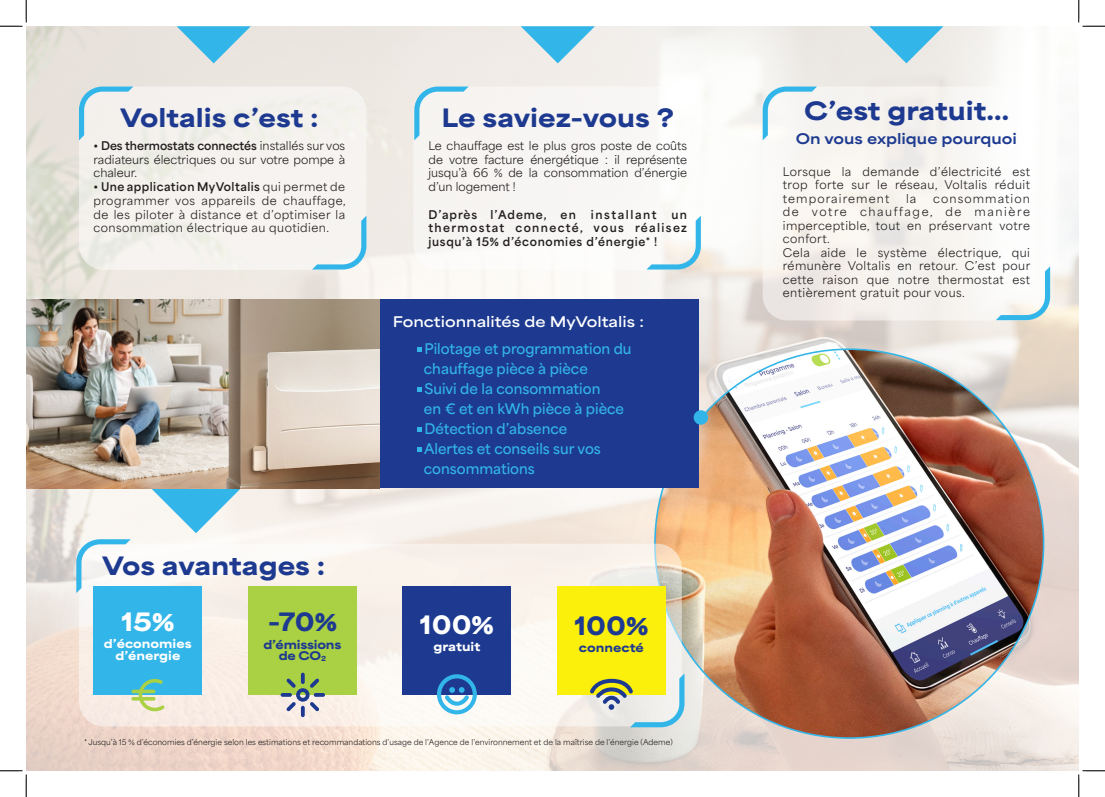
<style>
.page{position:relative;width:1105px;height:797px;background:#fff}
.page>*{position:absolute;margin:0;border:0;box-sizing:border-box;transform-origin:0 0}
.t1{font:900 23.75px "Area Extended";color:#1d3a90}
.t2{font:900 23.75px "Area Extended";color:#fff}
.t3{font:600 13.75px "Area Normal";color:#32b5e8}
.t4{font:700 13.75px "Area Extended";color:#fff}
.t5{font:800 13.75px "Area Extended";color:#1d3a90}
.t6{font:11.25px/13.8px "Area Normal";letter-spacing:.04em;color:#231f20;text-align:justify}
.t7{font:700 11.25px/13.8px "Area Normal";letter-spacing:.11em;color:#231f20;text-align:justify}
.t8{font:900 11.25px/11.2px "Area Extended";color:#fff;text-align:center}
.t9{font:700 11.25px "Area Normal";letter-spacing:.08em;color:#231f20}
.t10{font:900 11.25px "Area Extended";letter-spacing:-.02em;color:#1d3a90}
.t11{font:700 11.25px "Area Normal";letter-spacing:.14em;color:#231f20}
.t12{font:900 11.25px "Area Extended";color:#1d3a90}
.t13{font:7.5px "Area";color:#231f20}
.s1{font-weight:700}
</style>
<div class="page">
<img style="left:26px;top:26px;width:1053px;height:744px">
<img style="left:655px;top:349px;width:388px;height:389px;border-radius:194px">
<svg style="left:177px;top:26px;width:74px;height:37px;background:#8dcce3"></svg>
<svg style="left:117px;top:488px;width:158px;height:45px"></svg>
<svg style="left:521px;top:26px;width:74px;height:37px;background:#90d0e8"></svg>
<svg style="left:869px;top:26px;width:74px;height:37px;background:#8ecee6"></svg>
<div style="left:375px;top:299px;width:323px;height:189px;background:#1d3a90"></div>
<svg style="left:417px;top:347px;width:4px;height:4px"></svg>
<svg style="left:417px;top:387px;width:4px;height:4px"></svg>
<svg style="left:417px;top:427px;width:4px;height:4px"></svg>
<svg style="left:417px;top:447px;width:4px;height:4px"></svg>
<div style="left:694px;top:410px;width:14px;height:15px;background:#32b5e8;border-radius:50%"></div>
<img style="left:26px;top:299px;width:353px;height:189px">
<div style="left:79px;top:86px;width:287px;height:184px;background:#f5f2ef;border-radius:25px"></div>
<div style="left:413px;top:86px;width:288px;height:184px;background:#f8f6f4;border-radius:25px"></div>
<div style="left:763px;top:86px;width:287px;height:234px;background:linear-gradient(to right,#f3eee9,#fbfbfa);border-radius:25px"></div>
<svg style="left:79px;top:543px;width:603px;height:183px;fill:#faf2eb"></svg>
<div style="left:94px;top:586px;width:108px;height:109px;background:#32b5e8"></div>
<div style="left:248px;top:586px;width:109px;height:109px;background:#aad043"></div>
<div style="left:403px;top:586px;width:108px;height:109px;background:#1d3a90"></div>
<div style="left:557px;top:586px;width:109px;height:109px;background:#fbef0c"></div>
<svg style="left:131px;top:679px;width:34px;height:32px"></svg>
<svg style="left:301px;top:672px;width:4px;height:12px"></svg>
<svg style="left:301px;top:705px;width:4px;height:12px"></svg>
<svg style="left:281px;top:678px;width:44px;height:33px"></svg>
<svg style="left:437px;top:674px;width:40px;height:40px"></svg>
<svg style="left:79px;top:86px;width:54px;height:54px"></svg>
<svg style="left:76px;top:539px;width:55px;height:54px"></svg>
<svg style="left:414px;top:86px;width:55px;height:54px"></svg>
<svg style="left:763px;top:86px;width:54px;height:54px"></svg>
<svg style="left:312px;top:216px;width:54px;height:53px"></svg>
<svg style="left:590px;top:673px;width:94px;height:54px"></svg>
<svg style="left:647px;top:216px;width:54px;height:53px"></svg>
<svg style="left:996px;top:266px;width:54px;height:54px"></svg>
<svg style="left:0;top:0;width:27px;height:27px"></svg>
<svg style="left:0;top:770px;width:27px;height:27px"></svg>
<svg style="left:1078px;top:0;width:27px;height:27px"></svg>
<svg style="left:1078px;top:770px;width:27px;height:27px"></svg>
<p class="t1" style="left:120px;top:96px;width:200px">Voltalis c’est :</p>
<p class="t6" style="left:94px;top:137px;width:253px"><span class="s1">• Des thermostats connectés</span> installés sur vos radiateurs électriques ou sur votre pompe à chaleur.</p>
<p class="t6" style="left:94px;top:178px;width:253px"><span class="s1">• Une application MyVoltalis</span> qui permet de programmer vos appareils de chauffage, de les piloter à distance et d’optimiser la consommation électrique au quotidien.</p>
<p class="t1" style="left:102px;top:544px;width:225px">Vos avantages :</p>
<p class="t2" style="left:121px;top:600px;width:54px">15%</p>
<p class="t8" style="left:104px;top:637px;width:89px">d’économies d’énergie</p>
<p class="t1" style="left:268px;top:600px;width:71px">-70%</p>
<p class="t10" style="left:263px;top:634px;width:80px">d’émissions</p>
<p class="t10" style="left:279px;top:645px;width:49px">de CO<sub>2</sub></p>
<p class="t1" style="left:441px;top:96px;width:234px">Le saviez-vous ?</p>
<p class="t6" style="left:428px;top:137px;width:260px">Le chauffage est le plus gros poste de coûts de votre facture énergétique : il représente jusqu’à 66 % de la consommation d’énergie d’un logement !</p>
<p class="t9" style="left:428px;top:204px;width:149px">D’après l’Ademe, en</p>
<p class="t11" style="left:591px;top:204px;width:67px">installant</p>
<p class="t7" style="left:428px;top:206px;width:260px;text-indent:243px">un thermostat connecté, vous réalisez jusqu’à 15% d’économies d’énergie* !</p>
<p class="t4" style="left:393px;top:309px;width:253px">Fonctionnalités de MyVoltalis :</p>
<p class="t3" style="left:424px;top:336px;width:209px">Pilotage et programmation du</p>
<p class="t3" style="left:424px;top:356px;width:165px">chauffage pièce à pièce</p>
<p class="t3" style="left:424px;top:376px;width:177px">Suivi de la consommation</p>
<p class="t3" style="left:424px;top:396px;width:202px">en € et en kWh pièce à pièce</p>
<p class="t3" style="left:424px;top:416px;width:144px">Détection d’absence</p>
<p class="t3" style="left:424px;top:436px;width:178px">Alertes et conseils sur vos</p>
<p class="t3" style="left:424px;top:456px;width:112px">consommations</p>
<p class="t2" style="left:420px;top:603px;width:76px">100%</p>
<p class="t8" style="left:433px;top:640px;width:48px">gratuit</p>
<p class="t1" style="left:574px;top:603px;width:76px">100%</p>
<p class="t12" style="left:579px;top:637px;width:67px">connecté</p>
<p class="t13" style="left:84px;top:737px;width:590px">* Jusqu’à 15 % d’économies d’énergie selon les estimations et recommandations d’usage de l’Agence de l’environnement et de la maîtrise de l’énergie (Ademe)</p>
<p class="t1" style="left:804px;top:89px;width:206px">C’est gratuit…</p>
<p class="t5" style="left:796px;top:126px;width:223px">On vous explique pourquoi</p>
<p class="t6" style="left:783px;top:163px;width:249px">Lorsque la demande d’électricité est trop forte sur le réseau, Voltalis réduit temporairement</p>
<p class="t6" style="left:783px;top:190px;width:249px;text-indent:150px">consommation de votre chauffage, de manière imperceptible, tout en préservant votre confort.</p>
<p class="t6" style="left:783px;top:244px;width:249px">Cela aide le système électrique, qui rémunère Voltalis en retour. C’est pour cette raison que notre thermostat est entièrement gratuit pour vous.</p>
<p class="t6" style="left:906px;top:190px;width:12px">la</p>
</div>
